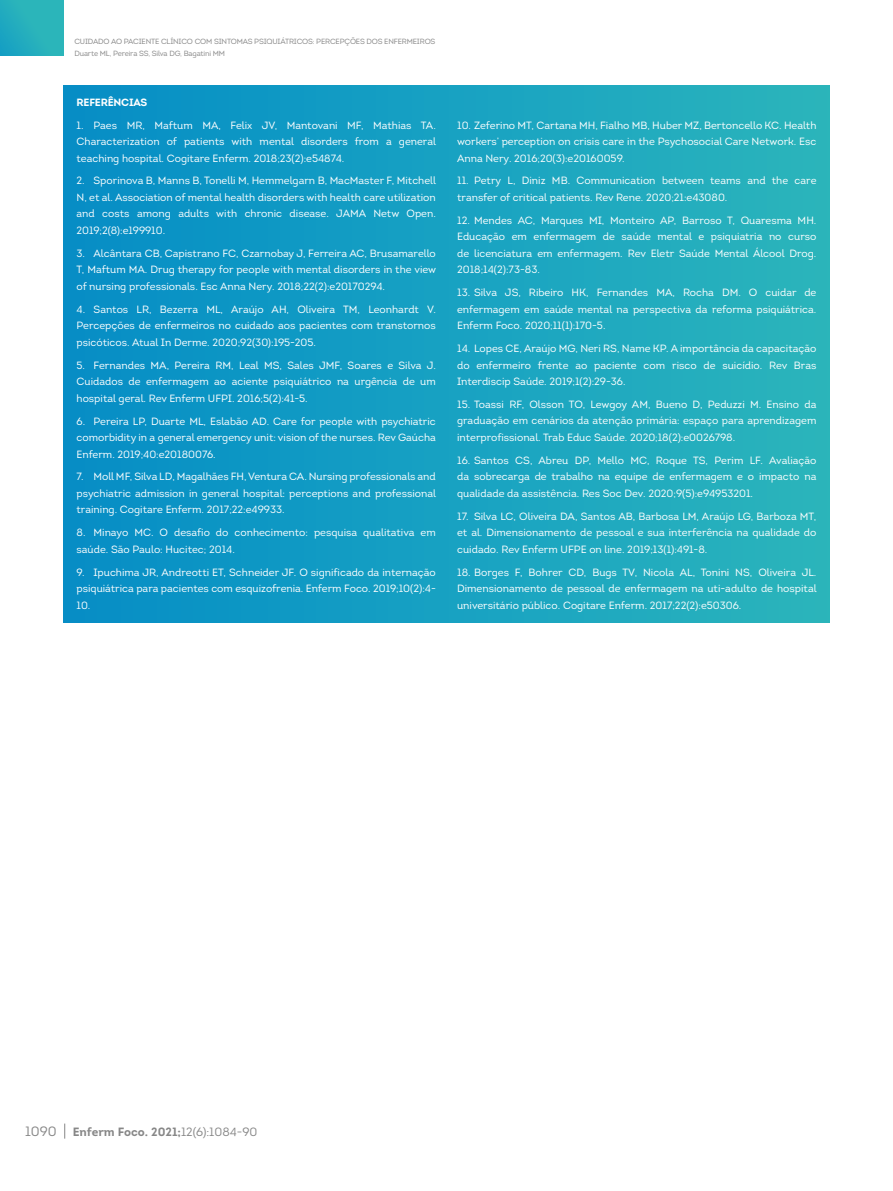
<style>
.page{position:relative;width:893px;height:1191px;background:#fff}
.page>*{position:absolute;margin:0;border:0;box-sizing:border-box;transform-origin:0 0}
.t1{font:700 12px "Intro";color:#878787}
.t2{font:10.5px/16.5px "Intro";color:#fff;text-align:justify}
.t3{font:700 10.5px "Intro";letter-spacing:-.02em;color:#fff}
.t4{font:7.5px "Intro";letter-spacing:-.02em;color:#878787}
.s1{font-weight:400;font-size:13.5px}
.s2{font-weight:400}
</style>
<div class="page">
<div style="left:0;top:0;width:64px;height:56px;background:linear-gradient(to right,#1ea8c0,#2eb8b9)"></div>
<div style="left:64px;top:85px;width:765px;height:537px;background:linear-gradient(to right,#058dc7,#2bb5bc)"></div>
<svg style="left:64px;top:1123px;width:1px;height:15px"></svg>
<p class="t4" style="left:74px;top:37px;width:12px">Cuidado</p>
<p class="t4" style="left:111px;top:37px;width:18px">ao paciente</p>
<p class="t4" style="left:161px;top:37px;width:6px">clínico</p>
<p class="t4" style="left:195px;top:37px;width:7px">com</p>
<p class="t4" style="left:214px;top:37px;width:6px">sintomas</p>
<p class="t4" style="left:254px;top:37px;width:6px">psiquiátricos</p>
<p class="t4" style="left:313px;top:37px;width:9px">: percep</p>
<p class="t4" style="left:344px;top:37px;width:29px">ções dos</p>
<p class="t4" style="left:384px;top:37px;width:6px">enfermeiros</p>
<p class="t4" style="left:74px;top:49px;width:152px">Duarte ML, Pereira SS, Silva DG, Bagatini MM</p>
<p class="t3" style="left:77px;top:95px;width:72px">REFERÊNCIAS</p>
<p class="t2" style="left:77px;top:117px;width:361px">1. Paes MR, Maftum MA, Felix JV, Mantovani MF, Mathias TA.<br>Characterization of patients with mental disorders from a general teaching hospital. Cogitare Enferm. 2018;23(2):e54874.</p>
<p class="t2" style="left:77px;top:173px;width:361px">2. Sporinova B, Manns B, Tonelli M, Hemmelgarn B, MacMaster F, Mitchell N, et al. Association of mental health disorders with health care utilization and costs among adults with chronic disease. JAMA Netw Open.<br>2019;2(8):e199910.</p>
<p class="t2" style="left:77px;top:245px;width:361px">3. Alcântara CB, Capistrano FC, Czarnobay J, Ferreira AC, Brusamarello T, Maftum MA. Drug therapy for people with mental disorders in the view of nursing professionals. Esc Anna Nery. 2018;22(2):e20170294.</p>
<p class="t2" style="left:77px;top:301px;width:361px">4. Santos LR, Bezerra ML, Araújo AH, Oliveira TM, Leonhardt V.<br>Percepções de enfermeiros no cuidado aos pacientes com transtornos psicóticos. Atual In Derme. 2020;92(30):195-205.</p>
<p class="t2" style="left:77px;top:357px;width:361px">5. Fernandes MA, Pereira RM, Leal MS, Sales JMF, Soares e Silva J.<br>Cuidados de enfermagem ao aciente psiquiátrico na urgência de um hospital geral. Rev Enferm UFPI. 2016;5(2):41-5.</p>
<p class="t2" style="left:77px;top:413px;width:361px">6. Pereira LP, Duarte ML, Eslabão AD. Care for people with psychiatric comorbidity in a general emergency unit: vision of the nurses. Rev Gaúcha Enferm. 2019;40:e20180076.</p>
<p class="t2" style="left:77px;top:468px;width:361px">7. Moll MF, Silva LD, Magalhães FH, Ventura CA. Nursing professionals and psychiatric admission in general hospital: perceptions and professional training. Cogitare Enferm. 2017;22:e49933.</p>
<p class="t2" style="left:77px;top:524px;width:361px">8. Minayo MC. O desafio do conhecimento: pesquisa qualitativa em saúde. São Paulo: Hucitec; 2014.</p>
<p class="t2" style="left:77px;top:564px;width:361px">9. Ipuchima JR, Andreotti ET, Schneider JF. O significado da internação psiquiátrica para pacientes com esquizofrenia. Enferm Foco. 2019;10(2):4- 10.</p>
<p class="t2" style="left:457px;top:117px;width:361px">10. Zeferino MT, Cartana MH, Fialho MB, Huber MZ, Bertoncello KC. Health workers’ perception on crisis care in the Psychosocial Care Network. Esc Anna Nery. 2016;20(3):e20160059.</p>
<p class="t2" style="left:457px;top:173px;width:361px">11. Petry L, Diniz MB. Communication between teams and the care transfer of critical patients. Rev Rene. 2020;21:e43080.</p>
<p class="t2" style="left:457px;top:212px;width:361px">12. Mendes AC, Marques MI, Monteiro AP, Barroso T, Quaresma MH.<br>Educação em enfermagem de saúde mental e psiquiatria no curso de licenciatura em enfermagem. Rev Eletr Saúde Mental Álcool Drog.<br>2018;14(2):73-83.</p>
<p class="t2" style="left:457px;top:284px;width:361px">13. Silva JS, Ribeiro HK, Fernandes MA, Rocha DM. O cuidar de enfermagem em saúde mental na perspectiva da reforma psiquiátrica.<br>Enferm Foco. 2020;11(1):170-5.</p>
<p class="t2" style="left:457px;top:340px;width:361px">14. Lopes CE, Araújo MG, Neri RS, Name KP. A importância da capacitação do enfermeiro frente ao paciente com risco de suicídio. Rev Bras Interdiscip Saúde. 2019;1(2):29-36.</p>
<p class="t2" style="left:457px;top:396px;width:361px">15. Toassi RF, Olsson TO, Lewgoy AM, Bueno D, Peduzzi M. Ensino da graduação em cenários da atenção primária: espaço para aprendizagem interprofissional. Trab Educ Saúde. 2020;18(2):e0026798.</p>
<p class="t2" style="left:457px;top:452px;width:361px">16. Santos CS, Abreu DP, Mello MC, Roque TS, Perim LF. Avaliação da sobrecarga de trabalho na equipe de enfermagem e o impacto na qualidade da assistência. Res Soc Dev. 2020;9(5):e94953201.</p>
<p class="t2" style="left:457px;top:508px;width:361px">17. Silva LC, Oliveira DA, Santos AB, Barbosa LM, Araújo LG, Barboza MT, et al. Dimensionamento de pessoal e sua interferência na qualidade do cuidado. Rev Enferm UFPE on line. 2019;13(1):491-8.</p>
<p class="t2" style="left:457px;top:564px;width:361px">18. Borges F, Bohrer CD, Bugs TV, Nicola AL, Tonini NS, Oliveira JL.<br>Dimensionamento de pessoal de enfermagem na uti-adulto de hospital universitário público. Cogitare Enferm. 2017;22(2):e50306.</p>
<p class="t1" style="left:25px;top:1123px;width:234px"><span class="s1">1090</span> Enferm Foco. 2021;<span class="s2">12(6):1084-90</span></p>
</div>
